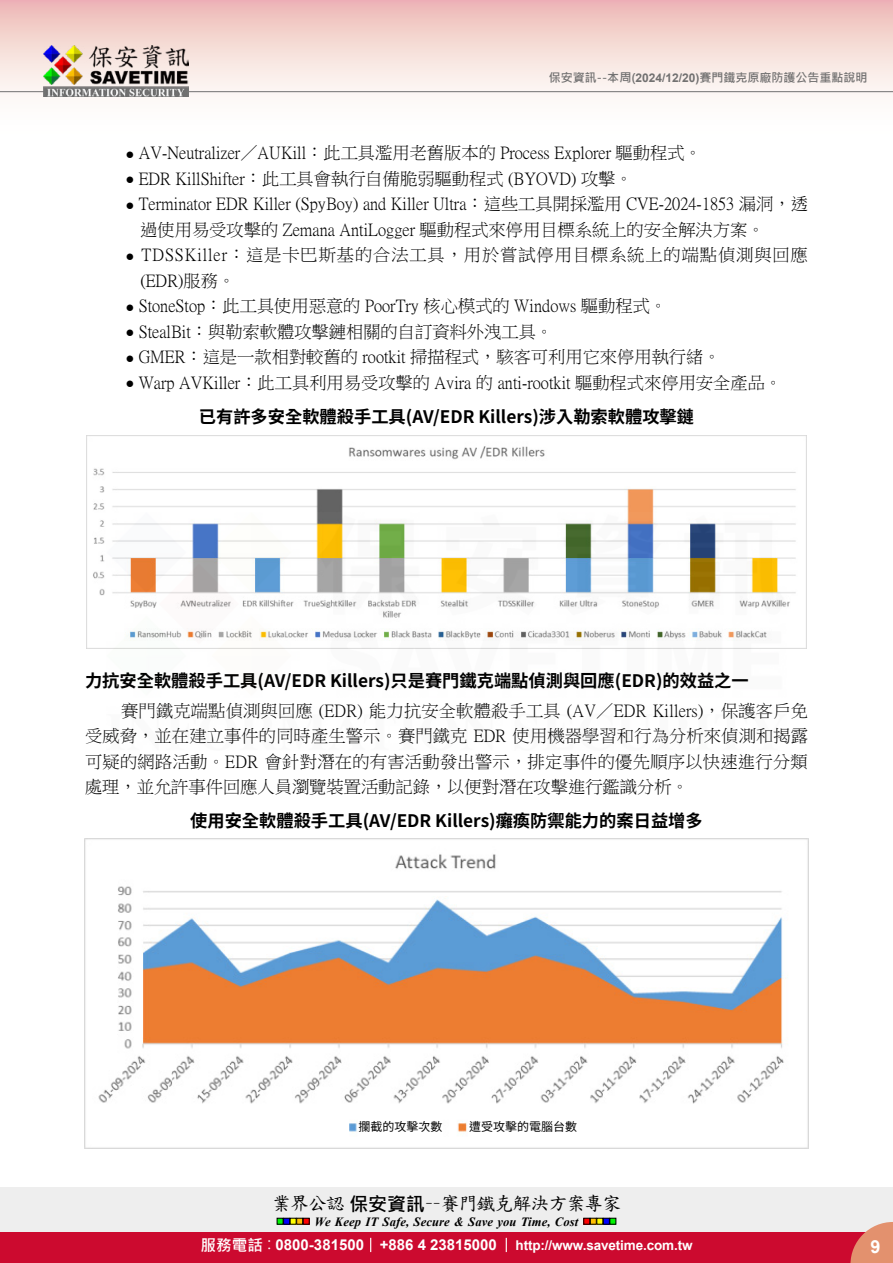
<style>
.page{position:relative;width:893px;height:1263px;background:#fff}
.page>*{position:absolute;margin:0;border:0;box-sizing:border-box;transform-origin:0 0}
.t1{font:18.9px "DF Kai Shu SB Estd BF";letter-spacing:-.05em;color:#000}
.t2{font:700 18px "Arial";color:#fff}
.t3{font:17.25px/25.5px "P Ming Li U";color:#000}
.t4{font:700 17.25px "Source Han Sans TW";color:#000}
.t5{font:17.25px/25.5px "P Ming Li U";letter-spacing:.05em;color:#000}
.t6{font:700 13.5px "Arial";letter-spacing:-.01em;color:#fff}
.t7{font:italic 700 12.6px "Times New Roman";letter-spacing:.005em;color:#000}
.t8{font:700 12px "Microsoft Jheng Hei";color:#727171}
.t9{font:12px "Source Han Sans TW";color:#000}
.s1{font-family:"Arial"}
.s2{font-family:"Arial";font-size:15px}
.s3{font-family:"Microsoft Jheng Hei";font-weight:700}
.s4{font-family:"Microsoft Jheng Hei";font-size:15.6px}
.s5{font-family:"Microsoft Jheng Hei";font-weight:400;font-size:15.6px}
.s6{font-size:15px}
</style>
<div class="page">
<div style="left:0;top:1187px;width:893px;height:49px;background:#eee"></div>
<svg style="left:277px;top:1218px;width:32px;height:6px"></svg>
<svg style="left:584px;top:1218px;width:32px;height:6px"></svg>
<div style="left:0;top:1232px;width:893px;height:31px;background:#cc0a2f"></div>
<svg style="left:850px;top:1222px;width:43px;height:41px"></svg>
<svg style="left:370px;top:1238px;width:1px;height:14px"></svg>
<svg style="left:506px;top:1238px;width:1px;height:14px"></svg>
<div style="left:0;top:0;width:893px;height:141px;background:linear-gradient(to bottom,#efc0bb,#fff)"></div>
<hr style="left:0;top:91px;width:893px;height:1px;background:#727171">
<img style="left:44px;top:46px;width:145px;height:51px">
<img style="left:86px;top:436px;width:721px;height:213px">
<img style="left:85px;top:838px;width:723px;height:310px">
<div style="left:358px;top:1116px;width:84px;height:21px;background:#fff"></div>
<div style="left:468px;top:1116px;width:110px;height:21px;background:#fff"></div>
<img style="left:106px;top:513px;width:681px;height:136px">
<p class="t8" style="left:549px;top:70px;width:320px">保安資訊--本周(<span class="s1">2024/12/20)</span>賽門鐵克原廠防護公告重點說明</p>
<p class="t3" style="left:125px;top:140px;width:578px"><span class="s2">●</span> AV-Neutralizer／AUKill：此工具濫用老舊版本的 Process Explorer 驅動程式。</p>
<p class="t3" style="left:125px;top:166px;width:509px"><span class="s2">●</span> EDR KillShifter：此工具會執行自備脆弱驅動程式 (BYOVD) 攻擊。</p>
<p class="t3" style="left:140px;top:191px;width:669px;text-indent:-15px"><span class="s2">●</span> Terminator EDR Killer (SpyBoy) and Killer Ultra：這些工具開採濫用 CVE-2024-1853 漏洞，透過使用易受攻擊的 Zemana AntiLogger 驅動程式來停用目標系統上的安全解決方案。</p>
<p class="t5" style="left:140px;top:242px;width:669px;text-indent:-15px"><span class="s2">●</span> TDSSKiller：這是卡巴斯基的合法工具，用於嘗試停用目標系統上的端點偵測與回應(EDR)服務。</p>
<p class="t3" style="left:125px;top:293px;width:543px"><span class="s2">●</span> StoneStop：此工具使用惡意的 PoorTry 核心模式的 Windows 驅動程式。</p>
<p class="t3" style="left:125px;top:319px;width:429px"><span class="s2">●</span> StealBit：與勒索軟體攻擊鏈相關的自訂資料外洩工具。</p>
<p class="t3" style="left:125px;top:344px;width:597px"><span class="s2">●</span> GMER：這是一款相對較舊的 rootkit 掃描程式，駭客可利用它來停用執行緒。</p>
<p class="t3" style="left:125px;top:370px;width:658px"><span class="s2">●</span> Warp AVKiller：此工具利用易受攻擊的 Avira 的 anti-rootkit 驅動程式來停用安全產品。</p>
<p class="t4" style="left:199px;top:407px;width:497px">已有許多安全軟體殺手工具(AV/EDR Killers)涉入勒索軟體攻擊鏈</p>
<p class="t4" style="left:85px;top:671px;width:665px">力抗安全軟體殺手工具(AV/EDR Killers)只是賽門鐵克端點偵測與回應(EDR)的效益之一</p>
<p class="t3" style="left:85px;top:698px;width:724px;text-align:justify;text-indent:36px">賽門鐵克端點偵測與回應 (EDR) 能力抗安全軟體殺手工具 (AV／EDR Killers)，保護客戶免受威脅，並在建立事件的同時產生警示。賽門鐵克 EDR 使用機器學習和行為分析來偵測和揭露可疑的網路活動。EDR 會針對潛在的有害活動發出警示，排定事件的優先順序以快速進行分類處理，並允許事件回應人員瀏覽裝置活動記錄，以便對潛在攻擊進行鑑識分析。</p>
<p class="t4" style="left:190px;top:811px;width:514px">使用安全軟體殺手工具(AV/EDR Killers)癱瘓防禦能力的案日益增多</p>
<p class="t9" style="left:358px;top:1120px;width:86px">攔截的攻擊次數</p>
<p class="t9" style="left:469px;top:1120px;width:109px">遭受攻擊的電腦台數</p>
<p class="t1" style="left:272px;top:1194px;width:351px">業界公認<span class="s3">保安資訊</span>－－賽門鐵克解決方案專家</p>
<p class="t7" style="left:315px;top:1212px;width:265px">We Keep IT Safe, Secure &amp; Save you Time, Cost</p>
<p class="t6" style="left:200px;top:1235px;width:494px"><span class="s4">服務電話</span><span class="s5">：</span><span class="s6">0800-381500 +886 4 23815000</span> http://www.savetime.com.tw</p>
<p class="t2" style="left:870px;top:1234px;width:12px">9</p>
</div>
